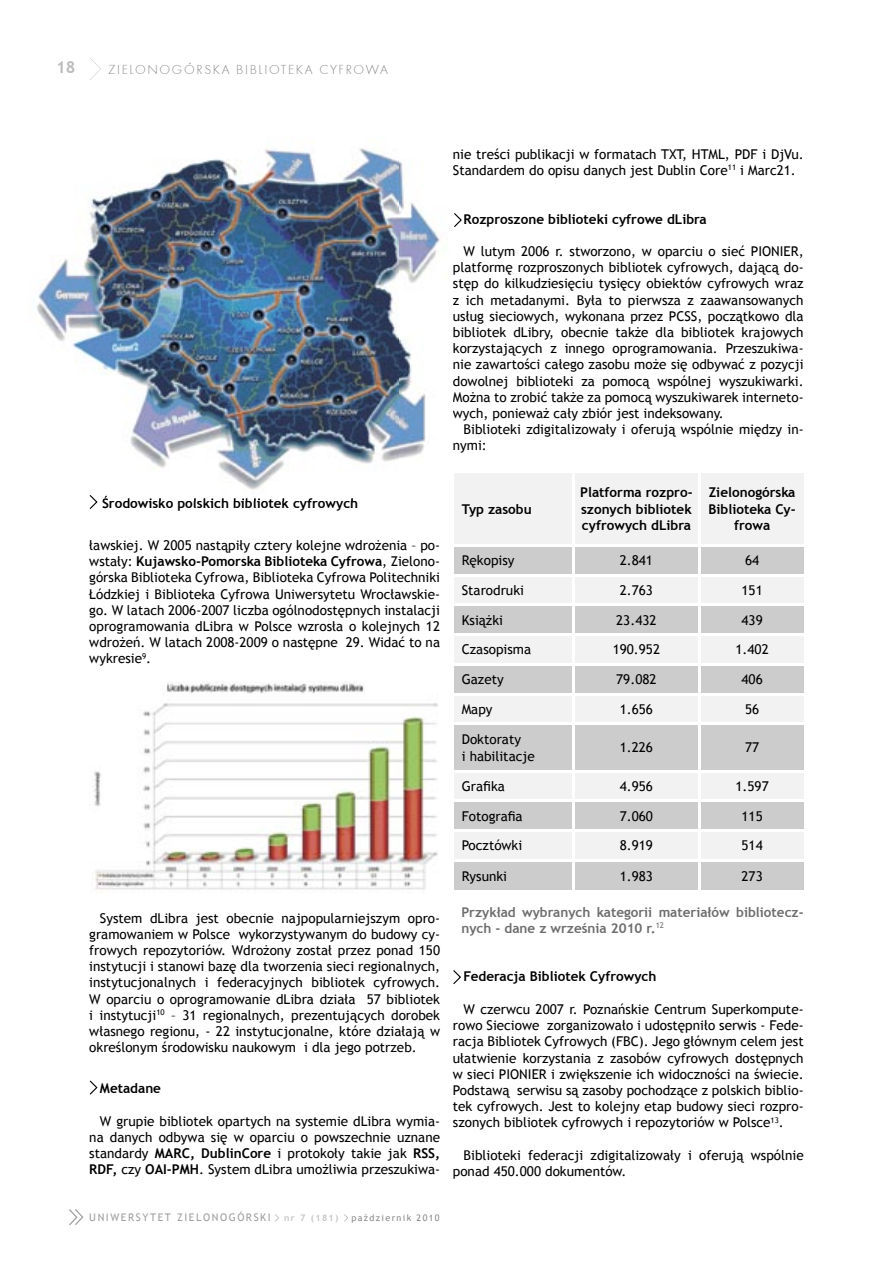
<style>
.page{position:relative;width:893px;height:1263px;background:#fff}
.page>*{position:absolute;margin:0;border:0;box-sizing:border-box;transform-origin:0 0}
.t1{font:700 16.5px "Trebuchet MS";color:#bcbcbc}
.t2{font:13.5px/16.2px "Trebuchet MS";color:#000;text-align:justify}
.t3{font:700 13.5px/16.2px "Trebuchet MS";color:#000;text-align:justify}
.t4{font:700 13.5px/16.2px "Trebuchet MS";color:#6d6d6d}
.t5{font:13.5px "Futura TEE Ligh";letter-spacing:.12em;color:#888}
.t6{font:10.5px "Trebuchet MS";letter-spacing:.15em;color:#9f9f9f}
.t7{font:9px "Trebuchet MS";letter-spacing:.15em;color:#888}
.t8{font:700 9px "Trebuchet MS";color:#c6c5c6}
.s1{font-weight:700}
</style>
<div class="page">
<svg style="left:90px;top:58px;width:11px;height:22px"></svg>
<svg style="left:275px;top:1214px;width:4px;height:8px"></svg>
<svg style="left:344px;top:1214px;width:4px;height:8px"></svg>
<svg style="left:69px;top:1209px;width:15px;height:16px"></svg>
<div style="left:454px;top:474px;width:350px;height:70px;background:#f2f2f2"></div>
<svg style="left:454px;top:547px;width:350px;height:343px;fill:#cccccd"></svg>
<hr style="left:572px;top:473px;width:3px;height:71px;background:#fff">
<hr style="left:698px;top:473px;width:2px;height:71px;background:#fff">
<hr style="left:572px;top:546px;width:3px;height:28px;background:#fff">
<hr style="left:698px;top:546px;width:2px;height:28px;background:#fff">
<hr style="left:453px;top:574px;width:121px;height:2px;background:#fff">
<hr style="left:574px;top:574px;width:125px;height:2px;background:#fff">
<hr style="left:572px;top:576px;width:3px;height:28px;background:#fff">
<hr style="left:699px;top:574px;width:105px;height:2px;background:#fff">
<hr style="left:698px;top:576px;width:2px;height:28px;background:#fff">
<hr style="left:453px;top:604px;width:121px;height:2px;background:#fff">
<hr style="left:574px;top:604px;width:125px;height:2px;background:#fff">
<hr style="left:572px;top:606px;width:3px;height:27px;background:#fff">
<hr style="left:699px;top:604px;width:105px;height:2px;background:#fff">
<hr style="left:698px;top:606px;width:2px;height:27px;background:#fff">
<hr style="left:453px;top:633px;width:121px;height:3px;background:#fff">
<hr style="left:574px;top:633px;width:125px;height:3px;background:#fff">
<hr style="left:572px;top:636px;width:3px;height:27px;background:#fff">
<hr style="left:699px;top:633px;width:105px;height:3px;background:#fff">
<hr style="left:698px;top:636px;width:2px;height:27px;background:#fff">
<hr style="left:453px;top:663px;width:121px;height:2px;background:#fff">
<hr style="left:574px;top:663px;width:125px;height:2px;background:#fff">
<hr style="left:572px;top:665px;width:3px;height:28px;background:#fff">
<hr style="left:699px;top:663px;width:105px;height:2px;background:#fff">
<hr style="left:698px;top:665px;width:2px;height:28px;background:#fff">
<hr style="left:453px;top:693px;width:121px;height:2px;background:#fff">
<hr style="left:574px;top:693px;width:125px;height:2px;background:#fff">
<hr style="left:572px;top:695px;width:3px;height:28px;background:#fff">
<hr style="left:699px;top:693px;width:105px;height:2px;background:#fff">
<hr style="left:698px;top:695px;width:2px;height:28px;background:#fff">
<hr style="left:453px;top:723px;width:121px;height:2px;background:#fff">
<hr style="left:574px;top:723px;width:125px;height:2px;background:#fff">
<hr style="left:572px;top:725px;width:3px;height:45px;background:#fff">
<hr style="left:699px;top:723px;width:105px;height:2px;background:#fff">
<hr style="left:698px;top:725px;width:2px;height:45px;background:#fff">
<hr style="left:453px;top:770px;width:121px;height:2px;background:#fff">
<hr style="left:574px;top:770px;width:125px;height:2px;background:#fff">
<hr style="left:572px;top:772px;width:3px;height:28px;background:#fff">
<hr style="left:699px;top:770px;width:105px;height:2px;background:#fff">
<hr style="left:698px;top:772px;width:2px;height:28px;background:#fff">
<hr style="left:453px;top:800px;width:121px;height:2px;background:#fff">
<hr style="left:574px;top:800px;width:125px;height:2px;background:#fff">
<hr style="left:572px;top:802px;width:3px;height:27px;background:#fff">
<hr style="left:699px;top:800px;width:105px;height:2px;background:#fff">
<hr style="left:698px;top:802px;width:2px;height:27px;background:#fff">
<hr style="left:453px;top:829px;width:121px;height:3px;background:#fff">
<hr style="left:574px;top:829px;width:125px;height:3px;background:#fff">
<hr style="left:572px;top:832px;width:3px;height:27px;background:#fff">
<hr style="left:699px;top:829px;width:105px;height:3px;background:#fff">
<hr style="left:698px;top:832px;width:2px;height:27px;background:#fff">
<hr style="left:453px;top:859px;width:121px;height:2px;background:#fff">
<hr style="left:574px;top:859px;width:125px;height:2px;background:#fff">
<hr style="left:572px;top:861px;width:3px;height:29px;background:#fff">
<hr style="left:699px;top:859px;width:105px;height:2px;background:#fff">
<hr style="left:698px;top:861px;width:2px;height:29px;background:#fff">
<img style="left:36px;top:147px;width:404px;height:343px">
<img style="left:127px;top:498px;width:226px;height:2px">
<img style="left:93px;top:683px;width:345px;height:209px">
<svg style="left:89px;top:495px;width:19px;height:14px"></svg>
<svg style="left:453px;top:970px;width:8px;height:14px"></svg>
<svg style="left:454px;top:213px;width:8px;height:14px"></svg>
<svg style="left:89px;top:1080px;width:9px;height:15px"></svg>
<p class="t1" style="left:56px;top:57px;width:21px">18</p>
<p class="t5" style="left:108px;top:61px;width:281px">ZIELONOGÓRSKA BIBLIOTEKA CYFROWA</p>
<p class="t2" style="left:453px;top:146px;width:352px">nie treści publikacji w formatach TXT, HTML, PDF i DjVu.<br>Standardem do opisu danych jest Dublin Core<sup>11</sup> i Marc21.</p>
<p class="t3" style="left:463px;top:211px;width:245px">Rozproszone biblioteki cyfrowe dLibra</p>
<p class="t2" style="left:453px;top:243px;width:352px;text-indent:11px">W lutym 2006 r. stworzono, w oparciu o sieć PIONIER, platformę rozproszonych bibliotek cyfrowych, dającą do&shy;stęp do kilkudziesięciu tysięcy obiektów cyfrowych wraz z ich metadanymi. Była to pierwsza z zaawansowanych usług sieciowych, wykonana przez PCSS, początkowo dla bibliotek dLibry, obecnie także dla bibliotek krajowych korzystających z innego oprogramowania. Przeszukiwa&shy;nie zawartości całego zasobu może się odbywać z pozycji dowolnej biblioteki za pomocą wspólnej wyszukiwarki.<br>Można to zrobić także za pomocą wyszukiwarek interneto&shy;wych, ponieważ cały zbiór jest indeksowany.</p>
<p class="t2" style="left:453px;top:421px;width:352px;text-indent:11px">Biblioteki zdigitalizowały i oferują wspólnie między in&shy;nymi:</p>
<p class="t3" style="left:102px;top:495px;width:258px">Środowisko polskich bibliotek cyfrowych</p>
<p class="t2" style="left:89px;top:537px;width:352px">ławskiej. W 2005 nastąpiły cztery kolejne wdrożenia – po&shy;wstały: <span class="s1">Kujawsko-Pomorska Biblioteka Cyfrowa</span>, Zielono&shy;górska Biblioteka Cyfrowa, Biblioteka Cyfrowa Politechniki Łódzkiej i Biblioteka Cyfrowa Uniwersytetu Wrocławskie&shy;go. W latach 2006-2007 liczba ogólnodostępnych instalacji oprogramowania dLibra w Polsce wzrosła o kolejnych 12 wdrożeń. W latach 2008-2009 o następne 29. Widać to na wykresie<sup>9</sup>.</p>
<p class="t2" style="left:89px;top:910px;width:352px;text-indent:11px">System dLibra jest obecnie najpopularniejszym opro&shy;gramowaniem w Polsce wykorzystywanym do budowy cy&shy;frowych repozytoriów. Wdrożony został przez ponad 150 instytucji i stanowi bazę dla tworzenia sieci regionalnych, instytucjonalnych i federacyjnych bibliotek cyfrowych.<br>W oparciu o oprogramowanie dLibra działa 57 bibliotek i instytucji<sup>10</sup> – 31 regionalnych, prezentujących dorobek własnego regionu, - 22 instytucjonalne, które działają w określonym środowisku naukowym i dla jego potrzeb.</p>
<p class="t3" style="left:100px;top:1080px;width:63px">Metadane</p>
<p class="t2" style="left:89px;top:1113px;width:352px;text-indent:11px">W grupie bibliotek opartych na systemie dLibra wymia&shy;na danych odbywa się w oparciu o powszechnie uznane standardy <span class="s1">MARC, DublinCore</span> i protokoły takie jak <span class="s1">RSS, RDF,</span> czy <span class="s1">OAI-PMH</span>. System dLibra umożliwia przeszukiwa-</p>
<p class="t3" style="left:462px;top:501px;width:72px">Typ zasobu</p>
<p class="t3" style="left:580px;top:484px;width:114px">Platforma rozpro&shy;szonych bibliotek cyfrowych dLibra</p>
<p class="t3" style="left:708px;top:484px;width:89px;text-align:center">Zielonogórska<br>Biblioteka Cy&shy;frowa</p>
<p class="t2" style="left:462px;top:552px;width:54px">Rękopisy</p>
<p class="t2" style="left:620px;top:552px;width:35px">2.841</p>
<p class="t2" style="left:745px;top:552px;width:16px">64</p>
<p class="t2" style="left:462px;top:582px;width:64px">Starodruki</p>
<p class="t2" style="left:620px;top:582px;width:35px">2.763</p>
<p class="t2" style="left:741px;top:582px;width:23px">151</p>
<p class="t2" style="left:462px;top:612px;width:43px">Książki</p>
<p class="t2" style="left:616px;top:612px;width:42px">23.432</p>
<p class="t2" style="left:741px;top:612px;width:23px">439</p>
<p class="t2" style="left:462px;top:642px;width:71px">Czasopisma</p>
<p class="t2" style="left:613px;top:642px;width:49px">190.952</p>
<p class="t2" style="left:735px;top:642px;width:35px">1.402</p>
<p class="t2" style="left:462px;top:671px;width:43px">Gazety</p>
<p class="t2" style="left:616px;top:671px;width:42px">79.082</p>
<p class="t2" style="left:741px;top:671px;width:23px">406</p>
<p class="t2" style="left:462px;top:701px;width:32px">Mapy</p>
<p class="t2" style="left:620px;top:701px;width:35px">1.656</p>
<p class="t2" style="left:745px;top:701px;width:16px">56</p>
<p class="t2" style="left:462px;top:732px;width:74px">Doktoraty<br>i habilitacje</p>
<p class="t2" style="left:620px;top:740px;width:35px">1.226</p>
<p class="t2" style="left:745px;top:740px;width:16px">77</p>
<p class="t2" style="left:462px;top:778px;width:45px">Grafika</p>
<p class="t2" style="left:620px;top:778px;width:35px">4.956</p>
<p class="t2" style="left:735px;top:778px;width:35px">1.597</p>
<p class="t2" style="left:462px;top:808px;width:62px">Fotografia</p>
<p class="t2" style="left:620px;top:808px;width:35px">7.060</p>
<p class="t2" style="left:741px;top:808px;width:23px">115</p>
<p class="t2" style="left:462px;top:838px;width:62px">Pocztówki</p>
<p class="t2" style="left:620px;top:838px;width:35px">8.919</p>
<p class="t2" style="left:741px;top:838px;width:23px">514</p>
<p class="t2" style="left:462px;top:868px;width:47px">Rysunki</p>
<p class="t2" style="left:620px;top:868px;width:35px">1.983</p>
<p class="t2" style="left:741px;top:868px;width:23px">273</p>
<p class="t4" style="left:461px;top:904px;width:344px">Przykład wybranych kategorii materiałów bibliotecz&shy;nych - dane z września 2010 r.<sup>12</sup></p>
<p class="t3" style="left:463px;top:968px;width:194px">Federacja Bibliotek Cyfrowych</p>
<p class="t2" style="left:453px;top:1001px;width:352px;text-indent:11px">W czerwcu 2007 r. Poznańskie Centrum Superkompute&shy;rowo Sieciowe zorganizowało i udostępniło serwis - Fede&shy;racja Bibliotek Cyfrowych (FBC). Jego głównym celem jest ułatwienie korzystania z zasobów cyfrowych dostępnych w sieci PIONIER i zwiększenie ich widoczności na świecie.<br>Podstawą serwisu są zasoby pochodzące z polskich biblio&shy;tek cyfrowych. Jest to kolejny etap budowy sieci rozpro&shy;szonych bibliotek cyfrowych i repozytoriów w Polsce<sup>13</sup>.</p>
<p class="t2" style="left:453px;top:1147px;width:352px;text-indent:11px">Biblioteki federacji zdigitalizowały i oferują wspólnie ponad 450.000 dokumentów.</p>
<p class="t6" style="left:89px;top:1211px;width:183px">UNIWERSYTET ZIELONOGÓRSKI</p>
<p class="t8" style="left:284px;top:1212px;width:56px">nr 7 (181)</p>
<p class="t7" style="left:351px;top:1212px;width:90px">październik 2010</p>
</div>
